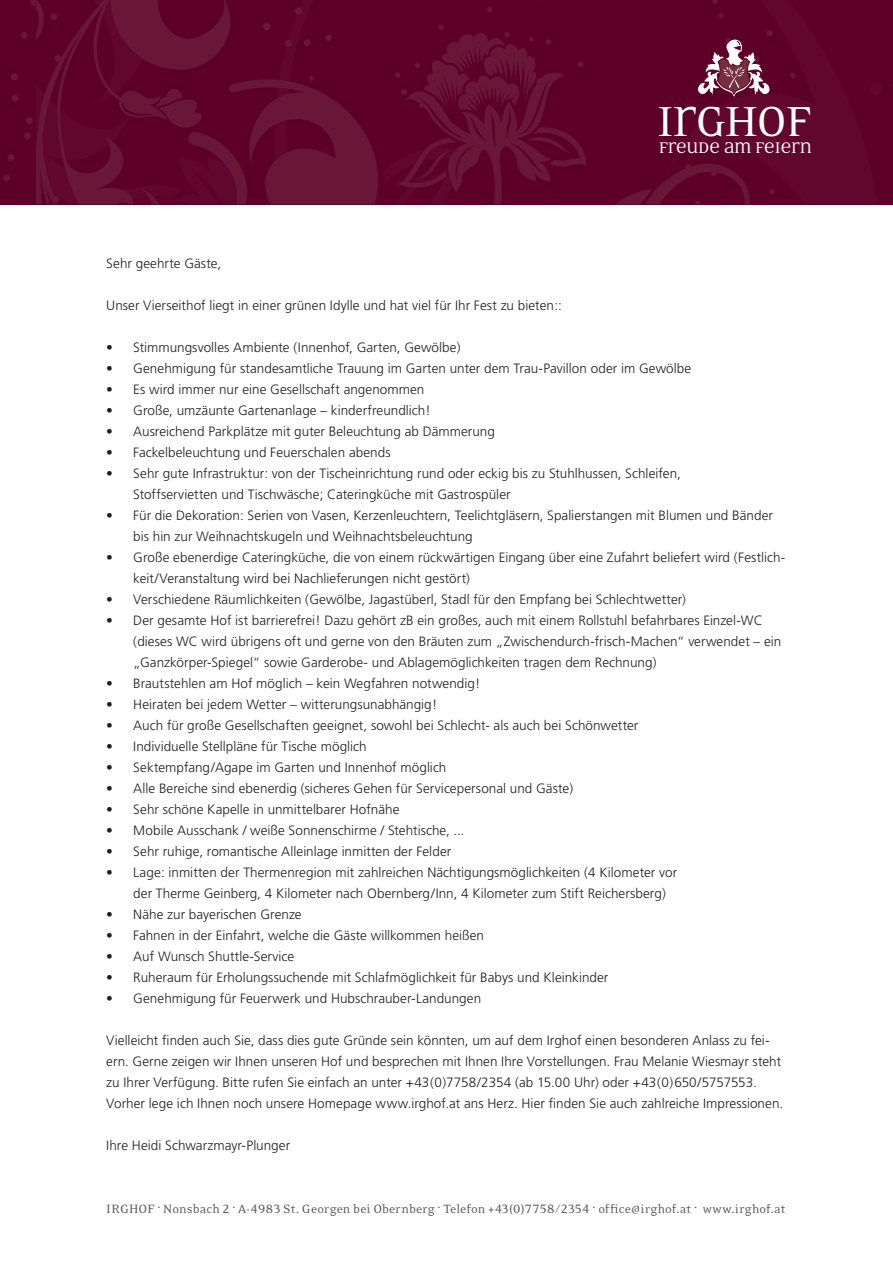
<style>
.page{position:relative;width:893px;height:1263px;background:#fff}
.page>*{position:absolute;margin:0;border:0;box-sizing:border-box;transform-origin:0 0}
.t1{font:48.15px "Eidetic Neo Omni";letter-spacing:-.035em;color:#fff}
.t2{font:17.7px "Eidetic Neo Omni";letter-spacing:-.03em;color:#fff}
.t3{font:13.8px "Eidetic Neo";letter-spacing:.005em;color:#57585a}
.t4{font:300 13.5px/21px "Frutiger";letter-spacing:.005em;color:#231f20}
.s1{font-family:"Eidetic Neo Omni"}
</style>
<div class="page">
<div style="left:0;top:0;width:893px;height:204px;background:#5d0028"></div>
<div style="left:766px;top:30px;width:7px;height:6px;background:#691736;border-radius:50%"></div>
<svg style="left:790px;top:73px;width:5px;height:5px"></svg>
<svg style="left:36px;top:0;width:714px;height:204px"></svg>
<svg style="left:686px;top:164px;width:5px;height:6px"></svg>
<svg style="left:695px;top:201px;width:6px;height:3px"></svg>
<svg style="left:711px;top:170px;width:6px;height:6px"></svg>
<svg style="left:747px;top:146px;width:5px;height:5px"></svg>
<svg style="left:778px;top:146px;width:5px;height:6px"></svg>
<svg style="left:769px;top:189px;width:6px;height:5px"></svg>
<svg style="left:545px;top:39px;width:6px;height:6px"></svg>
<svg style="left:578px;top:61px;width:5px;height:6px"></svg>
<svg style="left:536px;top:79px;width:6px;height:5px"></svg>
<svg style="left:438px;top:24px;width:6px;height:6px"></svg>
<svg style="left:462px;top:52px;width:6px;height:5px"></svg>
<svg style="left:476px;top:42px;width:6px;height:6px"></svg>
<svg style="left:487px;top:7px;width:5px;height:6px"></svg>
<svg style="left:504px;top:32px;width:6px;height:5px"></svg>
<svg style="left:529px;top:37px;width:4px;height:5px"></svg>
<svg style="left:419px;top:102px;width:6px;height:6px"></svg>
<svg style="left:401px;top:89px;width:6px;height:6px"></svg>
<svg style="left:395px;top:72px;width:5px;height:6px"></svg>
<svg style="left:415px;top:63px;width:5px;height:5px"></svg>
<svg style="left:30px;top:0;width:7px;height:6px"></svg>
<div style="left:50px;top:13px;width:7px;height:7px;background:#691736;border-radius:50%"></div>
<div style="left:21px;top:32px;width:7px;height:7px;background:#691736;border-radius:50%"></div>
<svg style="left:55px;top:55px;width:6px;height:7px"></svg>
<div style="left:11px;top:73px;width:7px;height:7px;background:#691736;border-radius:50%"></div>
<div style="left:12px;top:95px;width:6px;height:7px;background:#691736;border-radius:50%"></div>
<div style="left:26px;top:117px;width:7px;height:7px;background:#691736;border-radius:50%"></div>
<div style="left:24px;top:132px;width:7px;height:7px;background:#691736;border-radius:50%"></div>
<div style="left:8px;top:154px;width:6px;height:7px;background:#691736;border-radius:50%"></div>
<div style="left:3px;top:174px;width:7px;height:7px;background:#691736;border-radius:50%"></div>
<svg style="left:52px;top:196px;width:7px;height:7px"></svg>
<svg style="left:695px;top:38px;width:75px;height:60px"></svg>
<h1 class="t1" style="left:656px;top:96px;width:157px">IRGHOF</h1>
<h2 class="t2" style="left:659px;top:138px;width:155px">FREUDE AM FEIERN</h2>
<p class="t4" style="left:106px;top:253px;width:116px">Sehr geehrte Gäste,</p>
<p class="t4" style="left:106px;top:295px;width:457px">Unser Vierseithof liegt in einer grünen Idylle und hat viel für Ihr Fest zu bieten::</p>
<p class="t4" style="left:106px;top:337px;width:356px">• Stimmungsvolles Ambiente (Innenhof, Garten, Gewölbe)</p>
<p class="t4" style="left:106px;top:358px;width:586px">• Genehmigung für standesamtliche Trauung im Garten unter dem Trau-Pavillon oder im Gewölbe</p>
<p class="t4" style="left:106px;top:379px;width:320px">• Es wird immer nur eine Gesellschaft angenommen</p>
<p class="t4" style="left:106px;top:400px;width:326px">• Große, umzäunte Gartenanlage – kinderfreundlich!</p>
<p class="t4" style="left:106px;top:421px;width:390px">• Ausreichend Parkplätze mit guter Beleuchtung ab Dämmerung</p>
<p class="t4" style="left:106px;top:442px;width:286px">• Fackelbeleuchtung und Feuerschalen abends</p>
<p class="t4" style="left:133px;top:463px;width:549px;text-indent:-27px">• Sehr gute Infrastruktur: von der Tischeinrichtung rund oder eckig bis zu Stuhlhussen, Schleifen,<br>Stoffservietten und Tischwäsche; Cateringküche mit Gastrospüler</p>
<p class="t4" style="left:133px;top:505px;width:641px;text-indent:-27px">• Für die Dekoration: Serien von Vasen, Kerzenleuchtern, Teelichtgläsern, Spalierstangen mit Blumen und Bänder bis hin zur Weihnachtskugeln und Weihnachtsbeleuchtung</p>
<p class="t4" style="left:133px;top:547px;width:654px;text-indent:-27px">• Große ebenerdige Cateringküche, die von einem rückwärtigen Eingang über eine Zufahrt beliefert wird (Festlich&shy;keit/Veranstaltung wird bei Nachlieferungen nicht gestört)</p>
<p class="t4" style="left:106px;top:589px;width:581px">• Verschiedene Räumlichkeiten (Gewölbe, Jagastüberl, Stadl für den Empfang bei Schlechtwetter)</p>
<p class="t4" style="left:133px;top:610px;width:650px;text-indent:-27px">• Der gesamte Hof ist barrierefrei! Dazu gehört zB ein großes, auch mit einem Rollstuhl befahrbares Einzel-WC (dieses WC wird übrigens oft und gerne von den Bräuten zum „Zwischendurch-frisch-Machen“ verwendet – ein „Ganzkörper-Spiegel“ sowie Garderobe- und Ablagemöglichkeiten tragen dem Rechnung)</p>
<p class="t4" style="left:106px;top:673px;width:376px">• Brautstehlen am Hof möglich – kein Wegfahren notwendig!</p>
<p class="t4" style="left:106px;top:694px;width:332px">• Heiraten bei jedem Wetter – witterungsunabhängig!</p>
<p class="t4" style="left:106px;top:715px;width:534px">• Auch für große Gesellschaften geeignet, sowohl bei Schlecht- als auch bei Schönwetter</p>
<p class="t4" style="left:106px;top:736px;width:262px">• Individuelle Stellpläne für Tische möglich</p>
<p class="t4" style="left:106px;top:757px;width:342px">• Sektempfang/Agape im Garten und Innenhof möglich</p>
<p class="t4" style="left:106px;top:778px;width:469px">• Alle Bereiche sind ebenerdig (sicheres Gehen für Servicepersonal und Gäste)</p>
<p class="t4" style="left:106px;top:799px;width:295px">• Sehr schöne Kapelle in unmittelbarer Hofnähe</p>
<p class="t4" style="left:106px;top:820px;width:359px">• Mobile Ausschank / weiße Sonnenschirme / Stehtische, ...</p>
<p class="t4" style="left:106px;top:841px;width:346px">• Sehr ruhige, romantische Alleinlage inmitten der Felder</p>
<p class="t4" style="left:133px;top:862px;width:545px;text-indent:-27px">• Lage: inmitten der Thermenregion mit zahlreichen Nächtigungsmöglichkeiten (4 Kilometer vor der Therme Geinberg, 4 Kilometer nach Obernberg/Inn, 4 Kilometer zum Stift Reichersberg)</p>
<p class="t4" style="left:106px;top:904px;width:197px">• Nähe zur bayerischen Grenze</p>
<p class="t4" style="left:106px;top:925px;width:379px">• Fahnen in der Einfahrt, welche die Gäste willkommen heißen</p>
<p class="t4" style="left:106px;top:946px;width:190px">• Auf Wunsch Shuttle-Service</p>
<p class="t4" style="left:106px;top:967px;width:504px">• Ruheraum für Erholungssuchende mit Schlafmöglichkeit für Babys und Kleinkinder</p>
<p class="t4" style="left:106px;top:988px;width:376px">• Genehmigung für Feuerwerk und Hubschrauber-Landungen</p>
<p class="t4" style="left:106px;top:1030px;width:678px">Vielleicht finden auch Sie, dass dies gute Gründe sein könnten, um auf dem Irghof einen besonderen Anlass zu fei&shy;ern. Gerne zeigen wir Ihnen unseren Hof und besprechen mit Ihnen Ihre Vorstellungen. Frau Melanie Wiesmayr steht zu Ihrer Verfügung. Bitte rufen Sie einfach an unter +43(0)7758/2354 (ab 15.00 Uhr) oder +43(0)650/5757553.<br>Vorher lege ich Ihnen noch unsere Homepage www.irghof.at ans Herz. Hier finden Sie auch zahlreiche Impressionen.</p>
<p class="t4" style="left:106px;top:1135px;width:185px">Ihre Heidi Schwarzmayr-Plunger</p>
<p class="t3" style="left:106px;top:1202px;width:681px">IRGHOF . Nonsbach <span class="s1">2</span> . A-<span class="s1">4983</span> St. Georgen bei Obernberg . Telefon +<span class="s1">43(0)7758/2354</span> . office@irghof.at . www.irghof.at</p>
</div>
